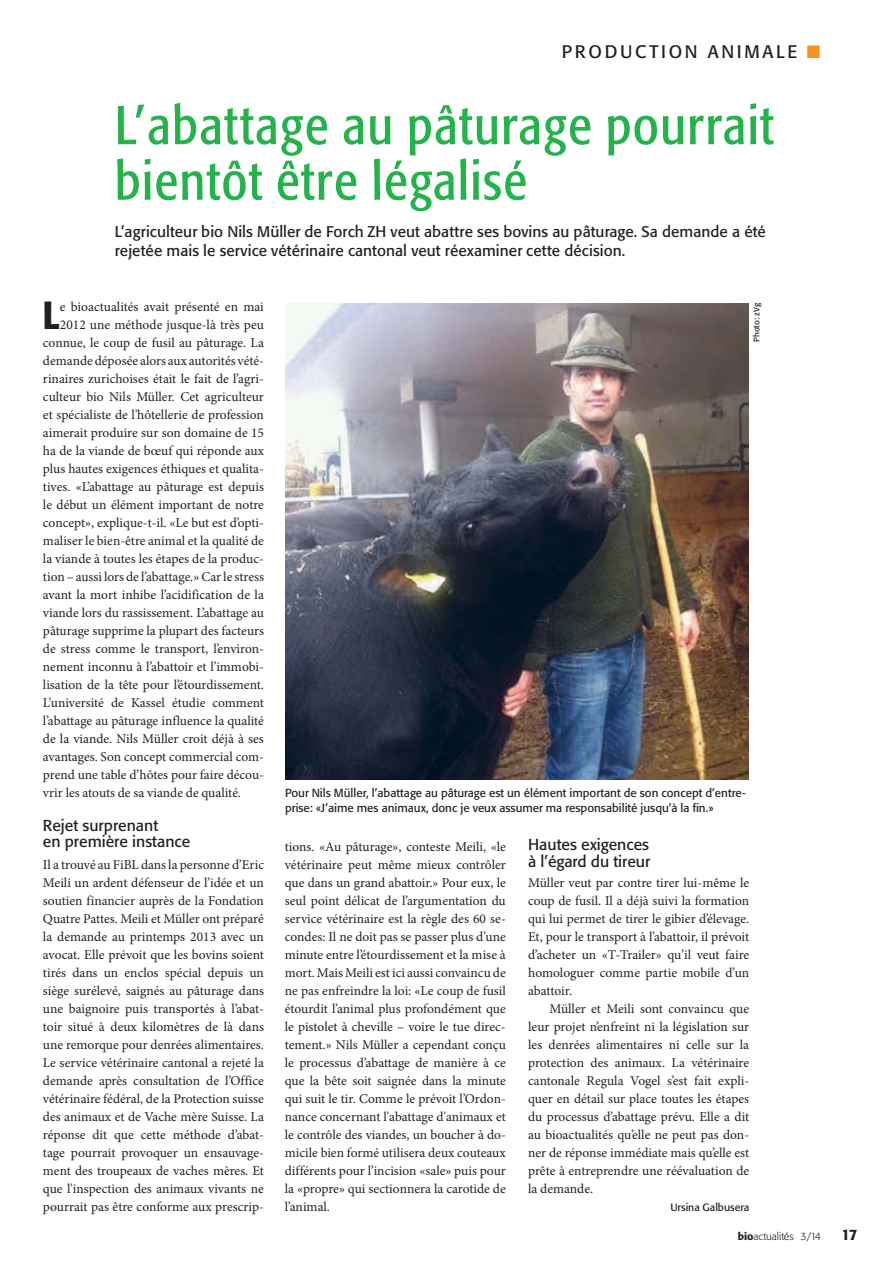
<style>
.page{position:relative;width:893px;height:1263px;background:#fff}
.page>*{position:absolute;margin:0;border:0;box-sizing:border-box;transform-origin:0 0}
.t1{font:condensed 54px/55.5px "Formata BQ";letter-spacing:.025em;color:#24b34b}
.t2{font:500 condensed 38.85px "Formata BQ";color:#231f20}
.t3{font:18px "Formata BQ";letter-spacing:.15em;color:#231f20}
.t4{font:15.75px/16.5px "Formata BQ";color:#231f20}
.t5{font:15.3px/19.8px "Formata BQ";letter-spacing:.005em;color:#231f20}
.t6{font:500 15px "Formata BQ";color:#231f20}
.t7{font:13.5px/18px "Minion Pro";color:#231f20;text-align:justify}
.t8{font:11.55px/14.5px "Formata BQ";color:#231f20}
.t9{font:300 10.5px "Formata BQ";color:#231f20}
.t10{font:10.5px "Formata BQ";color:#231f20}
.t11{font:8.25px "Formata BQ";letter-spacing:.005em;color:#231f20}
.s1{color:#f7931d}
.s2{font-weight:500}
</style>
<div class="page">
<img style="left:286px;top:303px;width:463px;height:476px">
<h3 class="t3" style="left:562px;top:42px;width:260px">PRODUCTION ANIMALE <span class="s1">■</span></h3>
<h1 class="t1" style="left:115px;top:100px;width:660px">L’abattage au pâturage pourrait bientôt être légalisé</h1>
<p class="t5" style="left:115px;top:222px;width:653px">L’agriculteur bio Nils Müller de Forch ZH veut abattre ses bovins au pâturage. Sa demande a été rejetée mais le service vétérinaire cantonal veut réexaminer cette décision.</p>
<h2 class="t2" style="left:43px;top:293px;width:18px">L</h2>
<p class="t7" style="left:60px;top:299px;width:205px">e bioactualités avait présenté en mai</p>
<p class="t7" style="left:60px;top:317px;width:206px">2012 une méthode jusque-là très peu</p>
<p class="t7" style="left:43px;top:335px;width:223px">connue, le coup de fusil au pâturage. La</p>
<p class="t7" style="left:43px;top:353px;width:223px">demande déposée alors aux autorités vété-</p>
<p class="t7" style="left:43px;top:371px;width:222px">rinaires zurichoises était le fait de l’agri-</p>
<p class="t7" style="left:43px;top:389px;width:223px">culteur bio Nils Müller. Cet agriculteur</p>
<p class="t7" style="left:43px;top:407px;width:222px">et spécialiste de l'hôtellerie de profession</p>
<p class="t7" style="left:43px;top:425px;width:223px">aimerait produire sur son domaine de 15</p>
<p class="t7" style="left:43px;top:443px;width:223px">ha de la viande de bœuf qui réponde aux</p>
<p class="t7" style="left:43px;top:461px;width:223px">plus hautes exigences éthiques et qualita-</p>
<p class="t7" style="left:43px;top:479px;width:223px">tives. «L’abattage au pâturage est depuis</p>
<p class="t7" style="left:43px;top:497px;width:223px">le début un élément important de notre</p>
<p class="t7" style="left:43px;top:515px;width:223px">concept», explique-t-il. «Le but est d’opti-</p>
<p class="t7" style="left:43px;top:533px;width:222px">maliser le bien-être animal et la qualité de</p>
<p class="t7" style="left:43px;top:551px;width:222px">la viande à toutes les étapes de la produc-</p>
<p class="t7" style="left:43px;top:569px;width:223px">tion – aussi lors de l’abattage.» Car le stress</p>
<p class="t7" style="left:43px;top:587px;width:222px">avant la mort inhibe l’acidification de la</p>
<p class="t7" style="left:43px;top:605px;width:223px">viande lors du rassissement. L’abattage au</p>
<p class="t7" style="left:43px;top:623px;width:223px">pâturage supprime la plupart des facteurs</p>
<p class="t7" style="left:43px;top:641px;width:222px">de stress comme le transport, l’environ-</p>
<p class="t7" style="left:43px;top:659px;width:223px">nement inconnu à l’abattoir et l’immobi-</p>
<p class="t7" style="left:43px;top:677px;width:223px">lisation de la tête pour l’étourdissement.</p>
<p class="t7" style="left:43px;top:695px;width:223px">L’université de Kassel étudie comment</p>
<p class="t7" style="left:43px;top:713px;width:223px">l’abattage au pâturage influence la qualité</p>
<p class="t7" style="left:43px;top:731px;width:222px">de la viande. Nils Müller croit déjà à ses</p>
<p class="t7" style="left:43px;top:749px;width:223px">avantages. Son concept commercial com-</p>
<p class="t7" style="left:43px;top:767px;width:222px">prend une table d’hôtes pour faire décou-</p>
<p class="t7" style="left:43px;top:785px;width:200px">vrir les atouts de sa viande de qualité.</p>
<p class="t4" style="left:43px;top:817px;width:149px">Rejet surprenant<br>en première instance</p>
<p class="t7" style="left:43px;top:857px;width:223px">Il a trouvé au FiBL dans la personne d’Eric Meili un ardent défenseur de l’idée et un soutien financier auprès de la Fondation Quatre Pattes. Meili et Müller ont préparé la demande au printemps 2013 avec un avocat. Elle prévoit que les bovins soient tirés dans un enclos spécial depuis un siège surélevé, saignés au pâturage dans une baignoire puis transportés à l’abat&shy;toir situé à deux kilomètres de là dans une remorque pour denrées alimentaires.<br>Le service vétérinaire cantonal a rejeté la demande après consultation de l’Office vétérinaire fédéral, de la Protection suisse des animaux et de Vache mère Suisse. La réponse dit que cette méthode d’abat&shy;tage pourrait provoquer un ensauvage&shy;ment des troupeaux de vaches mères. Et que l'inspection des animaux vivants ne pourrait pas être conforme aux prescrip-</p>
<p class="t11" style="left:753px;top:342px;width:41px;rotate:-90deg">Photo: zVg</p>
<p class="t8" style="left:285px;top:786px;width:462px">Pour Nils Müller, l’abattage au pâturage est un élément important de son concept d’entre&shy;prise: «J’aime mes animaux, donc je veux assumer ma responsabilité jusqu’à la fin.»</p>
<p class="t7" style="left:285px;top:839px;width:223px">tions. «Au pâturage», conteste Meili, «le vétérinaire peut même mieux contrôler que dans un grand abattoir.» Pour eux, le seul point délicat de l’argumentation du service vétérinaire est la règle des 60 se&shy;condes: Il ne doit pas se passer plus d’une minute entre l’étourdissement et la mise à mort. Mais Meili est ici aussi convaincu de ne pas enfreindre la loi: «Le coup de fusil étourdit l’animal plus profondément que le pistolet à cheville – voire le tue direc&shy;tement.» Nils Müller a cependant conçu le processus d’abattage de manière à ce que la bête soit saignée dans la minute qui suit le tir. Comme le prévoit l’Ordon&shy;nance concernant l'abattage d'animaux et le contrôle des viandes, un boucher à do&shy;micile bien formé utilisera deux couteaux différents pour l’incision «sale» puis pour la «propre» qui sectionnera la carotide de l’animal.</p>
<p class="t4" style="left:528px;top:837px;width:124px">Hautes exigences à l’égard du tireur</p>
<p class="t7" style="left:528px;top:875px;width:223px">Müller veut par contre tirer lui-même le coup de fusil. Il a déjà suivi la formation qui lui permet de tirer le gibier d’élevage.<br>Et, pour le transport à l’abattoir, il prévoit d’acheter un «T-Trailer» qu’il veut faire homologuer comme partie mobile d’un abattoir.</p>
<p class="t7" style="left:528px;top:1001px;width:223px;text-indent:21px">Müller et Meili sont convaincu que leur projet n’enfreint ni la législation sur les denrées alimentaires ni celle sur la protection des animaux. La vétérinaire cantonale Regula Vogel s’est fait expli&shy;quer en détail sur place toutes les étapes du processus d’abattage prévu. Elle a dit au bioactualités qu’elle ne peut pas don&shy;ner de réponse immédiate mais qu’elle est prête à entreprendre une réévaluation de la demande.</p>
<p class="t10" style="left:670px;top:1202px;width:80px">Ursina Galbusera</p>
<p class="t9" style="left:738px;top:1232px;width:85px"><span class="s2">bio</span>actualités 3/14</p>
<p class="t6" style="left:841px;top:1228px;width:18px">17</p>
</div>
